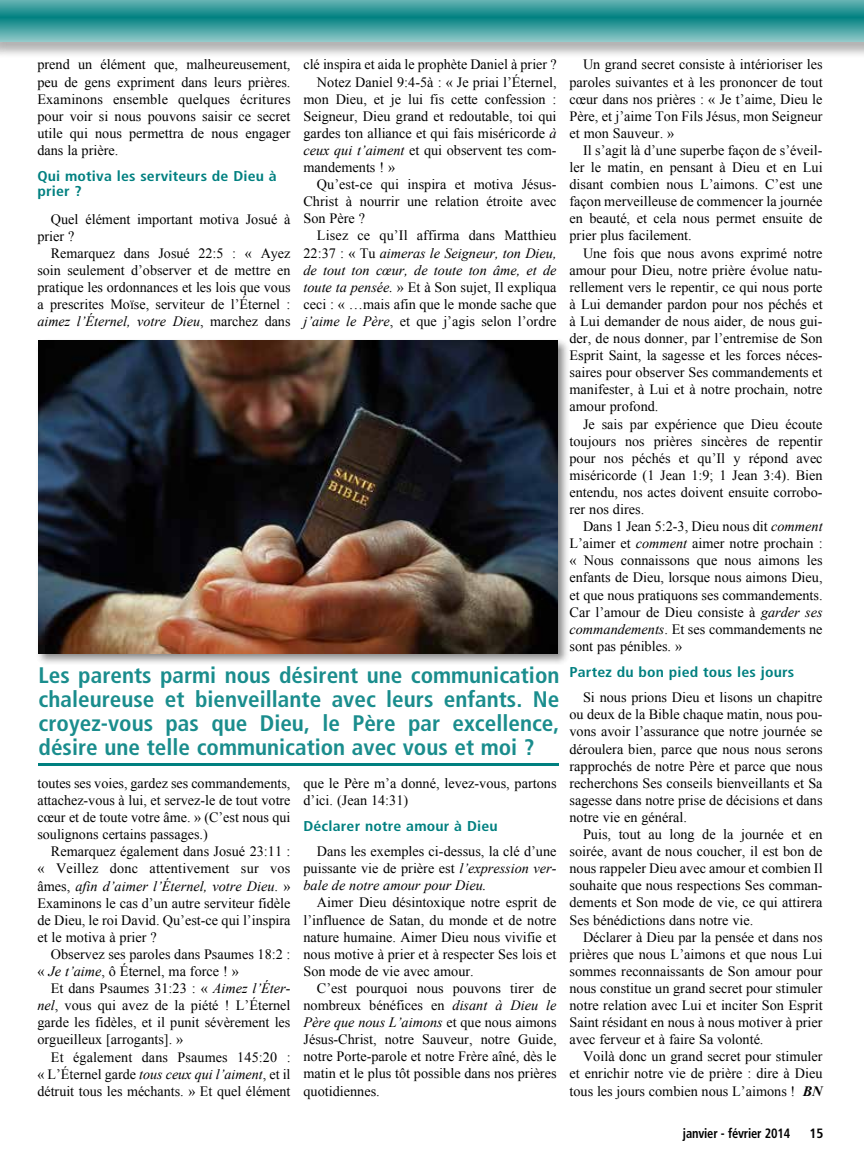
<style>
.page{position:relative;width:864px;height:1161px;background:#fff}
.page>*{position:absolute;margin:0;border:0;box-sizing:border-box;transform-origin:0 0}
.t1{font:700 condensed 22.5px/24px "Frutiger";color:#1a8d8d;text-align:justify}
.t2{font:14.25px/17.1px "Times New Roman";color:#000;text-align:justify}
.t3{font:700 condensed 14.25px/15px "Frutiger";letter-spacing:.01em;color:#008080;scale:1.11 1}
.t4{font:italic 14.25px "Times New Roman";color:#000}
.t5{font:700 condensed 13.5px "Frutiger";letter-spacing:-.015em;color:#000;scale:.93 1}
.t6{font:700 condensed 13.5px "Frutiger";letter-spacing:-.015em;color:#000}
.s1{font-style:italic}
.s2{font-style:normal}
.s3{font-weight:700;font-style:italic}
</style>
<div class="page">
<div style="left:0;top:0;width:864px;height:58px;background:#000;opacity:.3"></div>
<svg style="left:0;top:0;width:864px;height:42px"></svg>
<hr style="left:38px;top:763px;width:521px;height:3px;background:#008080">
<div style="left:35px;top:338px;width:534px;height:327px;background:#000;opacity:.45"></div>
<img style="left:38px;top:341px;width:520px;height:312px">
<p class="t2" style="left:37px;top:56px;width:255px">prend un élément que, malheureusement, peu de gens expriment dans leurs prières.<br>Examinons ensemble quelques écritures pour voir si nous pouvons saisir ce secret utile qui nous permettra de nous engager dans la prière.</p>
<p class="t3" style="left:37px;top:168px;width:217px">Qui motiva les serviteurs de Dieu à prier ?</p>
<p class="t2" style="left:37px;top:210px;width:255px;text-indent:13px">Quel élément important motiva Josué à prier ?</p>
<p class="t2" style="left:37px;top:244px;width:255px;text-indent:14px">Remarquez dans Josué 22:5 : « Ayez soin seulement d’observer et de mettre en pratique les ordonnances et les lois que vous a prescrites Moïse, serviteur de l’Éternel : <span class="s1">aimez l’Éternel, votre Dieu</span>, marchez dans</p>
<p class="t2" style="left:303px;top:56px;width:255px">clé inspira et aida le prophète Daniel à prier ?</p>
<p class="t2" style="left:317px;top:73px;width:241px">Notez Daniel 9:4-5à : « Je priai l’Éternel,</p>
<p class="t2" style="left:303px;top:90px;width:255px">mon Dieu, et je lui fis cette confession :</p>
<p class="t2" style="left:303px;top:107px;width:255px">Seigneur, Dieu grand et redoutable, toi qui</p>
<p class="t2" style="left:303px;top:124px;width:255px">gardes ton alliance et qui fais miséricorde <span class="s1">à</span></p>
<p class="t2" style="left:303px;top:141px;width:255px"><span class="s1">ceux qui t’aiment</span> et qui observent tes com-</p>
<p class="t2" style="left:303px;top:158px;width:93px">mandements ! »</p>
<p class="t2" style="left:317px;top:176px;width:241px">Qu’est-ce qui inspira et motiva Jésus-</p>
<p class="t2" style="left:303px;top:193px;width:255px">Christ à nourrir une relation étroite avec</p>
<p class="t2" style="left:303px;top:210px;width:63px">Son Père ?</p>
<p class="t2" style="left:317px;top:227px;width:241px">Lisez ce qu’Il affirma dans Matthieu</p>
<p class="t4" style="left:303px;top:243px;width:255px"><span class="s2">22:37 : « Tu</span> aimeras le Seigneur, ton Dieu,</p>
<p class="t4" style="left:303px;top:260px;width:255px">de tout ton cœur, de toute ton âme, et de</p>
<p class="t2" style="left:303px;top:278px;width:255px"><span class="s1">toute ta pensée.</span> » Et à Son sujet, Il expliqua</p>
<p class="t2" style="left:303px;top:295px;width:255px">ceci : « …mais afin que le monde sache que</p>
<p class="t2" style="left:303px;top:312px;width:255px"><span class="s1">j’aime le Père</span>, et que j’agis selon l’ordre</p>
<h1 class="t1" style="left:39px;top:663px;width:522px">Les parents parmi nous désirent une communication chaleureuse et bienveillante avec leurs enfants. Ne croyez-vous pas que Dieu, le Père par excellence, désire une telle communication avec vous et moi ?</h1>
<p class="t2" style="left:37px;top:774px;width:255px">toutes ses voies, gardez ses commandements, attachez-vous à lui, et servez-le de tout votre cœur et de toute votre âme. » (C’est nous qui soulignons certains passages.)</p>
<p class="t2" style="left:37px;top:843px;width:255px;text-indent:13px">Remarquez également dans Josué 23:11 : « Veillez donc attentivement sur vos âmes, <span class="s1">afin d’aimer l’Éternel, votre Dieu</span>. » Examinons le cas d’un autre serviteur fidèle de Dieu, le roi David. Qu’est-ce qui l’inspira et le motiva à prier ?</p>
<p class="t2" style="left:37px;top:945px;width:255px;text-indent:13px">Observez ses paroles dans Psaumes 18:2 : « <span class="s1">Je t’aime</span>, ô Éternel, ma force ! »</p>
<p class="t2" style="left:37px;top:980px;width:255px;text-indent:14px">Et dans Psaumes 31:23 : « <span class="s1">Aimez l’Éter&shy;nel</span>, vous qui avez de la piété ! L’Éternel garde les fidèles, et il punit sévèrement les orgueilleux [arrogants]. »</p>
<p class="t2" style="left:37px;top:1048px;width:255px;text-indent:14px">Et également dans Psaumes 145:20 : « L’Éternel garde <span class="s1">tous ceux qui l’aiment</span>, et il détruit tous les méchants. » Et quel élément</p>
<p class="t2" style="left:303px;top:774px;width:255px">que le Père m’a donné, levez-vous, partons d’ici. (Jean 14:31)</p>
<p class="t3" style="left:303px;top:818px;width:176px">Déclarer notre amour à Dieu</p>
<p class="t2" style="left:303px;top:843px;width:255px;text-indent:13px">Dans les exemples ci-dessus, la clé d’une puissante vie de prière est <span class="s1">l’expression ver&shy;bale de notre amour pour Dieu.</span></p>
<p class="t2" style="left:303px;top:894px;width:255px;text-indent:13px">Aimer Dieu désintoxique notre esprit de l’influence de Satan, du monde et de notre nature humaine. Aimer Dieu nous vivifie et nous motive à prier et à respecter Ses lois et Son mode de vie avec amour.</p>
<p class="t2" style="left:303px;top:979px;width:255px;text-indent:13px">C’est pourquoi nous pouvons tirer de nombreux bénéfices en <span class="s1">disant à Dieu le Père que nous L’aimons</span> et que nous aimons Jésus-Christ, notre Sauveur, notre Guide, notre Porte-parole et notre Frère aîné, dès le matin et le plus tôt possible dans nos prières quotidiennes.</p>
<p class="t2" style="left:570px;top:56px;width:255px;text-indent:13px">Un grand secret consiste à intérioriser les paroles suivantes et à les prononcer de tout cœur dans nos prières : « Je t’aime, Dieu le Père, et j’aime Ton Fils Jésus, mon Seigneur et mon Sauveur. »</p>
<p class="t2" style="left:570px;top:141px;width:255px;text-indent:13px">Il s’agit là d’une superbe façon de s’éveil&shy;ler le matin, en pensant à Dieu et en Lui disant combien nous L’aimons. C’est une façon merveilleuse de commencer la journée en beauté, et cela nous permet ensuite de prier plus facilement.</p>
<p class="t2" style="left:570px;top:244px;width:255px;text-indent:13px">Une fois que nous avons exprimé notre amour pour Dieu, notre prière évolue natu&shy;rellement vers le repentir, ce qui nous porte à Lui demander pardon pour nos péchés et à Lui demander de nous aider, de nous gui&shy;der, de nous donner, par l’entremise de Son Esprit Saint, la sagesse et les forces néces&shy;saires pour observer Ses commandements et manifester, à Lui et à notre prochain, notre amour profond.</p>
<p class="t2" style="left:570px;top:415px;width:255px;text-indent:13px">Je sais par expérience que Dieu écoute toujours nos prières sincères de repentir pour nos péchés et qu’Il y répond avec miséricorde (1 Jean 1:9; 1 Jean 3:4). Bien entendu, nos actes doivent ensuite corrobo&shy;rer nos dires.</p>
<p class="t2" style="left:570px;top:518px;width:255px;text-indent:13px">Dans 1 Jean 5:2-3, Dieu nous dit <span class="s1">comment </span>L’aimer et <span class="s1">comment</span> aimer notre prochain : « Nous connaissons que nous aimons les enfants de Dieu, lorsque nous aimons Dieu, et que nous pratiquons ses commandements.<br>Car l’amour de Dieu consiste à <span class="s1">garder ses commandements</span>. Et ses commandements ne sont pas pénibles. »</p>
<p class="t3" style="left:570px;top:664px;width:204px">Partez du bon pied tous les jours</p>
<p class="t2" style="left:570px;top:689px;width:255px;text-indent:13px">Si nous prions Dieu et lisons un chapitre ou deux de la Bible chaque matin, nous pou&shy;vons avoir l’assurance que notre journée se déroulera bien, parce que nous nous serons rapprochés de notre Père et parce que nous recherchons Ses conseils bienveillants et Sa sagesse dans notre prise de décisions et dans notre vie en général.</p>
<p class="t2" style="left:570px;top:825px;width:255px;text-indent:13px">Puis, tout au long de la journée et en soirée, avant de nous coucher, il est bon de nous rappeler Dieu avec amour et combien Il souhaite que nous respections Ses comman&shy;dements et Son mode de vie, ce qui attirera Ses bénédictions dans notre vie.</p>
<p class="t2" style="left:570px;top:928px;width:255px;text-indent:13px">Déclarer à Dieu par la pensée et dans nos prières que nous L’aimons et que nous Lui sommes reconnaissants de Son amour pour nous constitue un grand secret pour stimuler notre relation avec Lui et inciter Son Esprit Saint résidant en nous à nous motiver à prier avec ferveur et à faire Sa volonté.</p>
<p class="t2" style="left:570px;top:1048px;width:255px;text-indent:13px">Voilà donc un grand secret pour stimuler et enrichir notre vie de prière : dire à Dieu tous les jours combien nous L’aimons ! <span class="s3">BN</span></p>
<p class="t5" style="left:683px;top:1125px;width:117px">janvier - février 2014</p>
<p class="t6" style="left:809px;top:1125px;width:16px">15</p>
</div>
